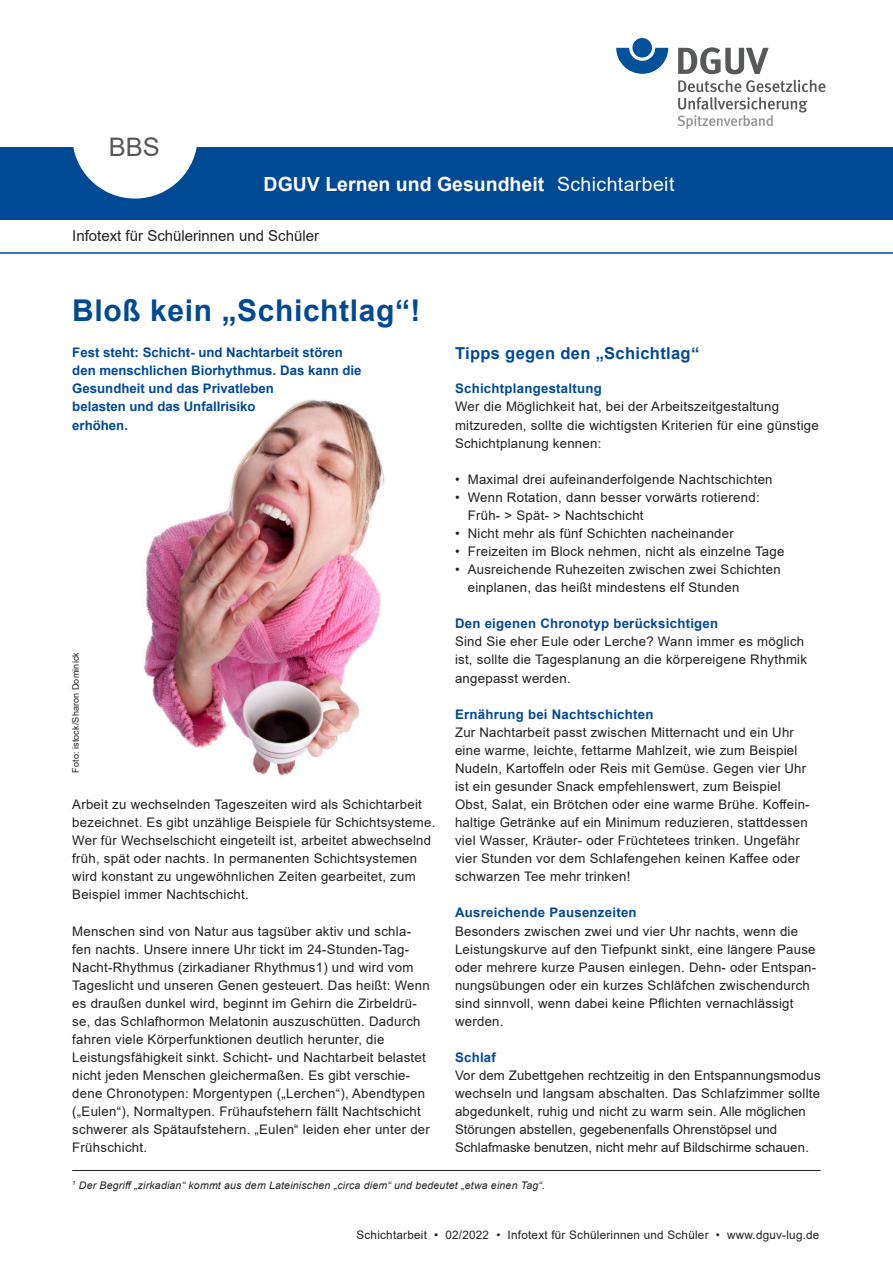
<style>
.page{position:relative;width:893px;height:1263px;background:#fff}
.page>*{position:absolute;margin:0;border:0;box-sizing:border-box;transform-origin:0 0}
.Ueberschrift{font:700 30px "Arial";letter-spacing:.02em;color:#004994}
.head{font:25.5px "Arial";color:#555}
.t1{font:700 19.5px "Arial";color:#fff}
.t2{font:19.5px "Arial";letter-spacing:.02em;color:#fff}
.Zwischenueberschrift{font:700 16.5px "Arial";letter-spacing:.02em;color:#004994}
.Kopfzeile_Art{font:15px "Arial";color:#231f20}
.Fliesstext{font:13.2px/18px "Arial";letter-spacing:.02em;color:#231f20}
.Fliesstext_Aufzaehlu{font:13.2px/18px "Arial";letter-spacing:.02em;color:#231f20}
.Vorspann{font:700 13.2px/18px "Arial";color:#004994}
.Zwischenüberschrift{font:700 13.2px "Arial";letter-spacing:.02em;color:#004994}
.fusszeile{font:11.7px "Arial";letter-spacing:.02em;color:#231f20}
.Fliesstext-2{font:italic 10.5px "Arial";letter-spacing:.02em;color:#231f20}
.Bildnachweis{font:9px "Arial";letter-spacing:.015em;color:#231f20}
</style>
<div class="page">
<img style="left:143px;top:399px;width:242px;height:377px">
<div style="left:0;top:147px;width:893px;height:73px;background:#004994"></div>
<svg style="left:73px;top:147px;width:124px;height:52px"></svg>
<svg style="left:616px;top:48px;width:52px;height:26px"></svg>
<div style="left:632px;top:38px;width:20px;height:20px;background:#01519b;border-radius:50%"></div>
<svg style="left:678px;top:47px;width:91px;height:27px"></svg>
<svg style="left:678px;top:80px;width:147px;height:49px"></svg>
<hr style="left:0;top:252px;width:893px;height:2px;background:#004994">
<hr style="left:72px;top:1170px;width:749px;height:1px;background:#231f20">
<p class="head" style="left:109px;top:130px;width:53px">BBS</p>
<p class="t1" style="left:264px;top:170px;width:282px">DGUV Lernen und Gesundheit</p>
<p class="t2" style="left:557px;top:170px;width:119px">Schichtarbeit</p>
<p class="Kopfzeile_Art" style="left:72px;top:225px;width:248px">Infotext für Schülerinnen und Schüler</p>
<p class="Ueberschrift" style="left:72px;top:289px;width:350px">Bloß kein „Schichtlag“!</p>
<p class="Vorspann" style="left:72px;top:344px;width:272px">Fest steht: Schicht- und Nachtarbeit stören</p>
<p class="Vorspann" style="left:72px;top:362px;width:291px">den menschlichen Biorhythmus. Das kann die</p>
<p class="Vorspann" style="left:72px;top:380px;width:203px">Gesundheit und das Privatleben belasten und das Unfallrisiko erhöhen.</p>
<p class="Bildnachweis" style="left:69px;top:773px;width:122px;rotate:-90deg">Foto: istock/Sharon Dominick</p>
<p class="Fliesstext" style="left:72px;top:795px;width:365px">Arbeit zu wechselnden Tageszeiten wird als Schichtarbeit bezeichnet. Es gibt unzählige Beispiele für Schichtsysteme.<br>Wer für Wechselschicht eingeteilt ist, arbeitet abwechselnd früh, spät oder nachts. In permanenten Schichtsystemen wird konstant zu ungewöhnlichen Zeiten gearbeitet, zum Beispiel immer Nachtschicht.</p>
<p class="Fliesstext" style="left:72px;top:922px;width:359px">Menschen sind von Natur aus tagsüber aktiv und schla&shy;fen nachts. Unsere innere Uhr tickt im 24-Stunden-Tag-Nacht-Rhythmus (zirkadianer Rhythmus1) und wird vom Tageslicht und unseren Genen gesteuert. Das heißt: Wenn es draußen dunkel wird, beginnt im Gehirn die Zirbeldrü&shy;se, das Schlafhormon Melatonin auszuschütten. Dadurch fahren viele Körperfunktionen deutlich herunter, die Leistungsfähigkeit sinkt. Schicht- und Nachtarbeit belastet nicht jeden Menschen gleichermaßen. Es gibt verschie&shy;dene Chronotypen: Morgentypen („Lerchen“), Abendtypen („Eulen“), Normaltypen. Frühaufstehern fällt Nachtschicht schwerer als Spätaufstehern. „Eulen“ leiden eher unter der Frühschicht.</p>
<p class="Zwischenueberschrift" style="left:455px;top:341px;width:246px">Tipps gegen den „Schichtlag“</p>
<p class="Zwischenüberschrift" style="left:455px;top:379px;width:148px">Schichtplangestaltung</p>
<p class="Fliesstext" style="left:455px;top:398px;width:365px">Wer die Möglichkeit hat, bei der Arbeitszeitgestaltung mitzureden, sollte die wichtigsten Kriterien für eine günstige<br>Schichtplanung kennen:</p>
<p class="Fliesstext_Aufzaehlu" style="left:455px;top:470px;width:319px">• Maximal drei aufeinanderfolgende Nachtschichten</p>
<p class="Fliesstext_Aufzaehlu" style="left:455px;top:488px;width:306px">• Wenn Rotation, dann besser vorwärts rotierend:</p>
<p class="Fliesstext_Aufzaehlu" style="left:468px;top:506px;width:177px">Früh- &gt; Spät- &gt; Nachtschicht</p>
<p class="Fliesstext_Aufzaehlu" style="left:455px;top:524px;width:280px">• Nicht mehr als fünf Schichten nacheinander</p>
<p class="Fliesstext_Aufzaehlu" style="left:455px;top:542px;width:331px">• Freizeiten im Block nehmen, nicht als einzelne Tage</p>
<p class="Fliesstext_Aufzaehlu" style="left:468px;top:560px;width:314px;text-indent:-13px">• Ausreichende Ruhezeiten zwischen zwei Schichten einplanen, das heißt mindestens elf Stunden</p>
<p class="Zwischenüberschrift" style="left:455px;top:614px;width:265px">Den eigenen Chronotyp berücksichtigen</p>
<p class="Fliesstext" style="left:455px;top:633px;width:354px">Sind Sie eher Eule oder Lerche? Wann immer es möglich ist, sollte die Tagesplanung an die körpereigene Rhythmik angepasst werden.</p>
<p class="Zwischenüberschrift" style="left:455px;top:705px;width:200px">Ernährung bei Nachtschichten</p>
<p class="Fliesstext" style="left:455px;top:723px;width:353px">Zur Nachtarbeit passt zwischen Mitternacht und ein Uhr eine warme, leichte, fettarme Mahlzeit, wie zum Beispiel Nudeln, Kartoffeln oder Reis mit Gemüse. Gegen vier Uhr ist ein gesunder Snack empfehlenswert, zum Beispiel</p>
<p class="Fliesstext" style="left:455px;top:795px;width:356px">Obst, Salat, ein Brötchen oder eine warme Brühe. Koffein&shy;haltige Getränke auf ein Minimum reduzieren, stattdessen viel Wasser, Kräuter- oder Früchtetees trinken. Ungefähr vier Stunden vor dem Schlafengehen keinen Kaffee oder schwarzen Tee mehr trinken!</p>
<p class="Zwischenüberschrift" style="left:455px;top:903px;width:183px">Ausreichende Pausenzeiten</p>
<p class="Fliesstext" style="left:455px;top:922px;width:363px">Besonders zwischen zwei und vier Uhr nachts, wenn die Leistungskurve auf den Tiefpunkt sinkt, eine längere Pause oder mehrere kurze Pausen einlegen. Dehn- oder Entspan&shy;nungsübungen oder ein kurzes Schläfchen zwischendurch sind sinnvoll, wenn dabei keine Pflichten vernachlässigt werden.</p>
<p class="Zwischenüberschrift" style="left:455px;top:1048px;width:42px">Schlaf</p>
<p class="Fliesstext" style="left:455px;top:1066px;width:367px">Vor dem Zubettgehen rechtzeitig in den Entspannungsmodus wechseln und langsam abschalten. Das Schlafzimmer sollte abgedunkelt, ruhig und nicht zu warm sein. Alle möglichen Störungen abstellen, gegebenenfalls Ohrenstöpsel und Schlafmaske benutzen, nicht mehr auf Bildschirme schauen.</p>
<p class="Fliesstext-2" style="left:72px;top:1178px;width:474px"><sup>1</sup> Der Begriff „zirkadian“ kommt aus dem Lateinischen „circa diem“ und bedeutet „etwa einen Tag“.</p>
<p class="fusszeile" style="left:356px;top:1227px;width:464px">Schichtarbeit • 02/2022 • Infotext für Schülerinnen und Schüler • www.dguv-lug.de</p>
</div>
